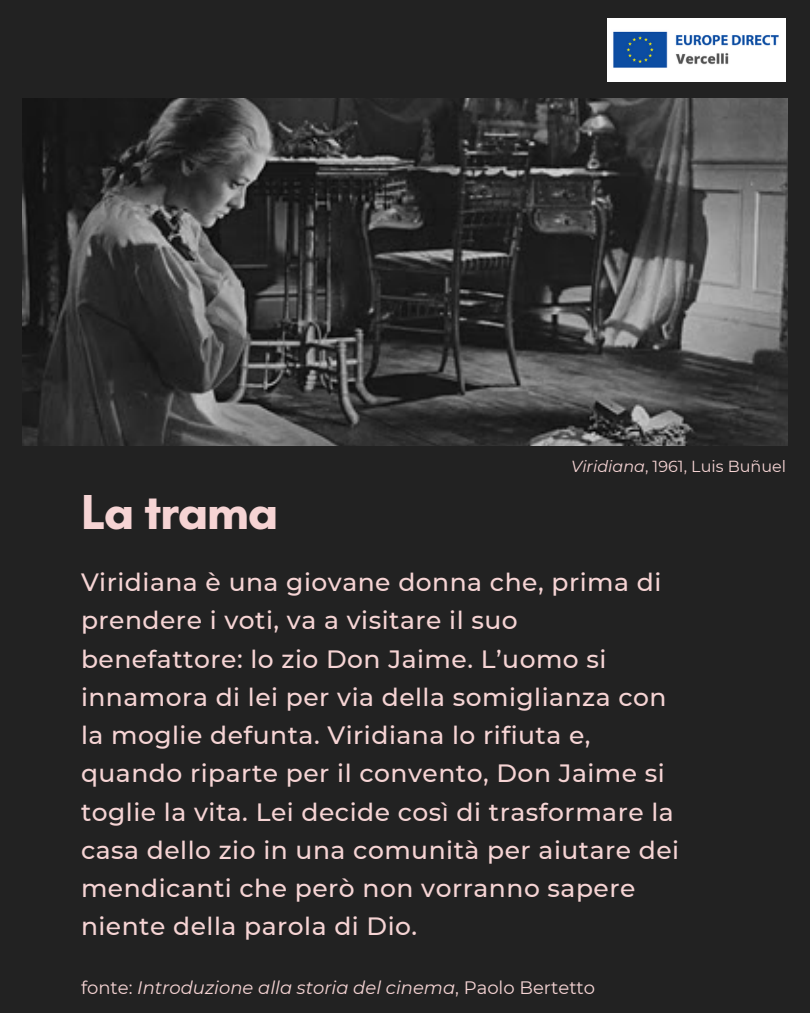
<style>
.page{position:relative;width:810px;height:1013px;background:#fff}
.page>*{position:absolute;margin:0;border:0;box-sizing:border-box;transform-origin:0 0}
.t1{font:700 50px "Glacial Indifference";letter-spacing:-.03em;color:#f6d4d4}
.t2{font:500 25px/38.2px "Montserrat";letter-spacing:.02em;color:#f6d4d4}
.t3{font:italic 18px "Montserrat";color:#f6d4d4}
.t4{font:16px "Montserrat";color:#f6d4d4}
.s1{font-style:italic}
.s2{font-style:normal}
</style>
<div class="page">
<div style="left:0;top:0;width:810px;height:1012px;background:#222"></div>
<img style="left:22px;top:99px;width:766px;height:347px">
<img style="left:608px;top:18px;width:178px;height:63px">
<h2 class="t1" style="left:81px;top:481px;width:199px">La trama</h2>
<p class="t4" style="left:571px;top:456px;width:216px"><span class="s1">Viridiana</span>, 1961, Luis Buñuel</p>
<h3 class="t2" style="left:81px;top:563px;width:600px">Viridiana è una giovane donna che, prima di prendere i voti, va a visitare il suo benefattore: lo zio Don Jaime. L’uomo si innamora di lei per via della somiglianza con la moglie defunta. Viridiana lo rifiuta e, quando riparte per il convento, Don Jaime si toglie la vita. Lei decide così di trasformare la casa dello zio in una comunità per aiutare dei mendicanti che però non vorranno sapere niente della parola di Dio.</h3>
<p class="t3" style="left:81px;top:976px;width:516px"><span class="s2">fonte:</span> Introduzione alla storia del cinema<span class="s2">, Paolo Bertetto</span></p>
</div>
